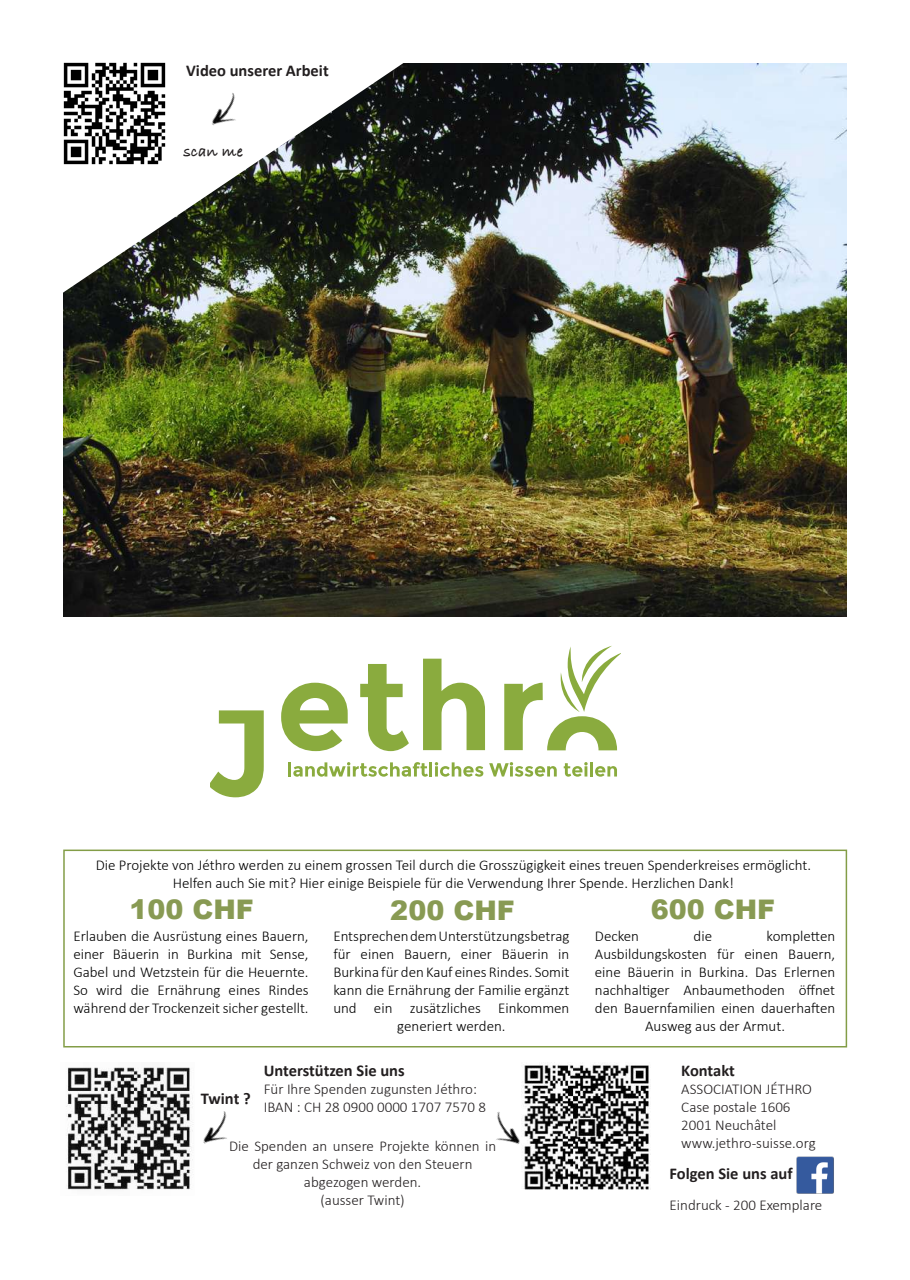
<style>
.page{position:relative;width:910px;height:1280px;background:#fff}
.page>*{position:absolute;margin:0;border:0;box-sizing:border-box;transform-origin:0 0}
.t1{font:900 27px "Arial";color:#889a53}
.t2{font:700 16.5px "Calibri";color:#231f20}
.t3{font:700 16.5px "Bradley Hand ITCTT";color:#231f20}
.t4{font:300 15px/18px "Calibri";color:#000;text-align:center}
.t5{font:300 15px/18px "Calibri";color:#231f20}
</style>
<div class="page">
<img style="left:64px;top:64px;width:782px;height:553px">
<img style="left:63px;top:63px;width:352px;height:241px">
<img style="left:206px;top:89px;width:43px;height:46px">
<svg style="left:281px;top:683px;width:67px;height:68px"></svg>
<svg style="left:360px;top:664px;width:49px;height:87px"></svg>
<svg style="left:423px;top:659px;width:62px;height:91px"></svg>
<svg style="left:210px;top:710px;width:54px;height:87px"></svg>
<svg style="left:504px;top:646px;width:116px;height:104px"></svg>
<hr style="left:288px;top:762px;width:3px;height:14px;background:#8aab3e">
<svg style="left:293px;top:762px;width:135px;height:15px"></svg>
<hr style="left:429px;top:762px;width:3px;height:14px;background:#8aab3e">
<svg style="left:435px;top:762px;width:48px;height:15px"></svg>
<svg style="left:489px;top:762px;width:68px;height:15px"></svg>
<svg style="left:564px;top:762px;width:24px;height:15px"></svg>
<hr style="left:590px;top:762px;width:3px;height:14px;background:#8aab3e">
<svg style="left:595px;top:766px;width:22px;height:11px"></svg>
<img style="left:66px;top:1067px;width:127px;height:123px">
<img style="left:203px;top:1111px;width:24px;height:33px">
<img style="left:796px;top:1156px;width:38px;height:37px">
<div style="left:63px;top:849px;width:784px;height:198px;border:2px solid #839d47"></div>
<img style="left:522px;top:1063px;width:128px;height:127px">
<img style="left:496px;top:1109px;width:29px;height:45px">
<img style="left:63px;top:62px;width:116px;height:116px">
<p class="t2" style="left:186px;top:60px;width:144px">Video unserer Arbeit</p>
<p class="t3" style="left:183px;top:139px;width:61px">scan me</p>
<p class="t4" style="left:96px;top:855px;width:717px">Die Projekte von Jéthro werden zu einem grossen Teil durch die Grosszügigkeit eines treuen Spenderkreises ermöglicht.<br>Helfen auch Sie mit? Hier einige Beispiele für die Verwendung Ihrer Spende. Herzlichen Dank!</p>
<h1 class="t1" style="left:129px;top:890px;width:126px">100 CHF</h1>
<h1 class="t1" style="left:390px;top:891px;width:126px">200 CHF</h1>
<h1 class="t1" style="left:651px;top:890px;width:126px">600 CHF</h1>
<p class="t4" style="left:73px;top:926px;width:237px;text-align:justify">Erlauben die Ausrüstung eines Bauern, einer Bäuerin in Burkina mit Sense, Gabel und Wetzstein für die Heuernte.<br>So wird die Ernährung eines Rindes während der Trockenzeit sicher gestellt.</p>
<p class="t4" style="left:333px;top:926px;width:238px">Entsprechen dem Unterstützungsbetrag für einen Bauern, einer Bäuerin in Burkina für den Kauf eines Rindes. Somit kann die Ernährung der Familie ergänzt und ein zusätzliches Einkommen generiert werden.</p>
<p class="t4" style="left:595px;top:926px;width:46px">Decken</p>
<p class="t4" style="left:694px;top:926px;width:20px">die</p>
<p class="t4" style="left:767px;top:926px;width:70px">kompletten</p>
<p class="t4" style="left:595px;top:944px;width:242px">Ausbildungskosten für einen Bauern,</p>
<p class="t4" style="left:595px;top:962px;width:242px">eine Bäuerin in Burkina. Das Erlernen</p>
<p class="t4" style="left:595px;top:980px;width:242px">nachhaltiger Anbaumethoden öffnet</p>
<p class="t4" style="left:595px;top:998px;width:242px">den Bauernfamilien einen dauerhaften</p>
<p class="t4" style="left:645px;top:1016px;width:141px">Ausweg aus der Armut.</p>
<p class="t2" style="left:201px;top:1088px;width:51px">Twint ?</p>
<p class="t2" style="left:264px;top:1060px;width:142px">Unterstützen Sie uns</p>
<p class="t5" style="left:264px;top:1079px;width:224px">Für Ihre Spenden zugunsten Jéthro:<br>IBAN : CH 28 0900 0000 1707 7570 8</p>
<p class="t5" style="left:229px;top:1136px;width:269px;text-align:center">Die Spenden an unsere Projekte können in der ganzen Schweiz von den Steuern abgezogen werden.<br>(ausser Twint)</p>
<p class="t2" style="left:681px;top:1060px;width:55px">Kontakt</p>
<p class="t5" style="left:681px;top:1079px;width:136px">ASSOCIATION JÉTHRO<br>Case postale 1606<br>2001 Neuchâtel www.jethro-suisse.org</p>
<p class="t2" style="left:670px;top:1162px;width:124px">Folgen Sie uns auf</p>
<p class="t5" style="left:670px;top:1195px;width:154px">Eindruck - 200 Exemplare</p>
</div>
